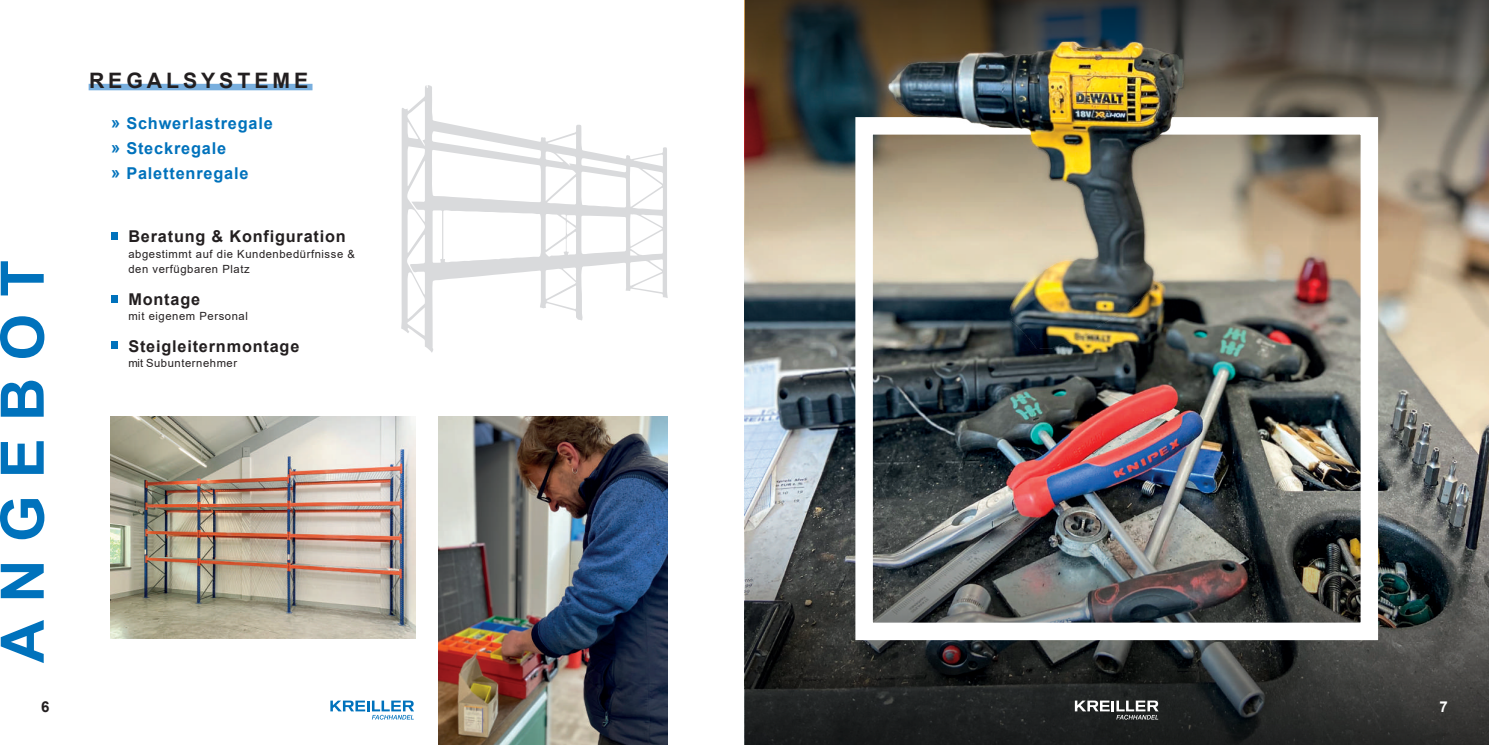
<style>
.page{position:relative;width:1489px;height:745px;background:#fff}
.page>*{position:absolute;margin:0;border:0;box-sizing:border-box;transform-origin:0 0}
.t1{font:700 60px "Arial";letter-spacing:.285em;color:#0072bc}
.t2{font:700 21.25px "Arial";letter-spacing:.185em;color:#231f20}
.t3{font:700 16.38px/25px "Arial";letter-spacing:.05em;color:#0072bc}
.t4{font:700 16.25px "Arial";letter-spacing:.05em;color:#231f20}
.t5{font:700 15px "Arial";color:#231f20}
.t6{font:700 15px "Arial";color:#fff}
.t7{font:11.25px/15.5px "Arial";letter-spacing:.05em;color:#231f20}
</style>
<div class="page">
<img style="left:744px;top:0;width:744px;height:744px">
<img style="left:745px;top:503px;width:743px;height:241px">
<img style="left:745px;top:0;width:743px;height:241px">
<div style="left:855px;top:117px;width:522px;height:522px;border:18px solid #fff"></div>
<svg style="left:401px;top:85px;width:266px;height:267px"></svg>
<svg style="left:330px;top:700px;width:84px;height:19px"></svg>
<div style="left:111px;top:232px;width:7px;height:7px;background:#0072bc"></div>
<div style="left:111px;top:295px;width:7px;height:7px;background:#0072bc"></div>
<div style="left:111px;top:341px;width:7px;height:7px;background:#0072bc"></div>
<div style="left:89px;top:84px;width:223px;height:6px;background:#79afde"></div>
<img style="left:438px;top:416px;width:229px;height:328px">
<img style="left:111px;top:416px;width:304px;height:222px">
<svg style="left:1074px;top:700px;width:84px;height:19px"></svg>
<h1 class="t1" style="left:-20px;top:662px;width:404px;rotate:-90deg">ANGEBOT</h1>
<h3 class="t5" style="left:41px;top:695px;width:10px">6</h3>
<h2 class="t2" style="left:89px;top:65px;width:221px">REGALSYSTEME</h2>
<h3 class="t3" style="left:111px;top:111px;width:163px">» Schwerlastregale » Steckregale<br>» Palettenregale</h3>
<h3 class="t4" style="left:128px;top:225px;width:219px">Beratung &amp; Konfiguration</h3>
<p class="t7" style="left:128px;top:246px;width:228px">abgestimmt auf die Kundenbedürfnisse &amp; den verfügbaren Platz</p>
<h3 class="t4" style="left:128px;top:287px;width:73px">Montage</h3>
<p class="t7" style="left:128px;top:308px;width:121px">mit eigenem Personal</p>
<h3 class="t4" style="left:128px;top:334px;width:172px">Steigleiternmontage</h3>
<p class="t7" style="left:128px;top:355px;width:110px">mit Subunternehmer</p>
<h3 class="t6" style="left:1439px;top:695px;width:10px">7</h3>
</div>
